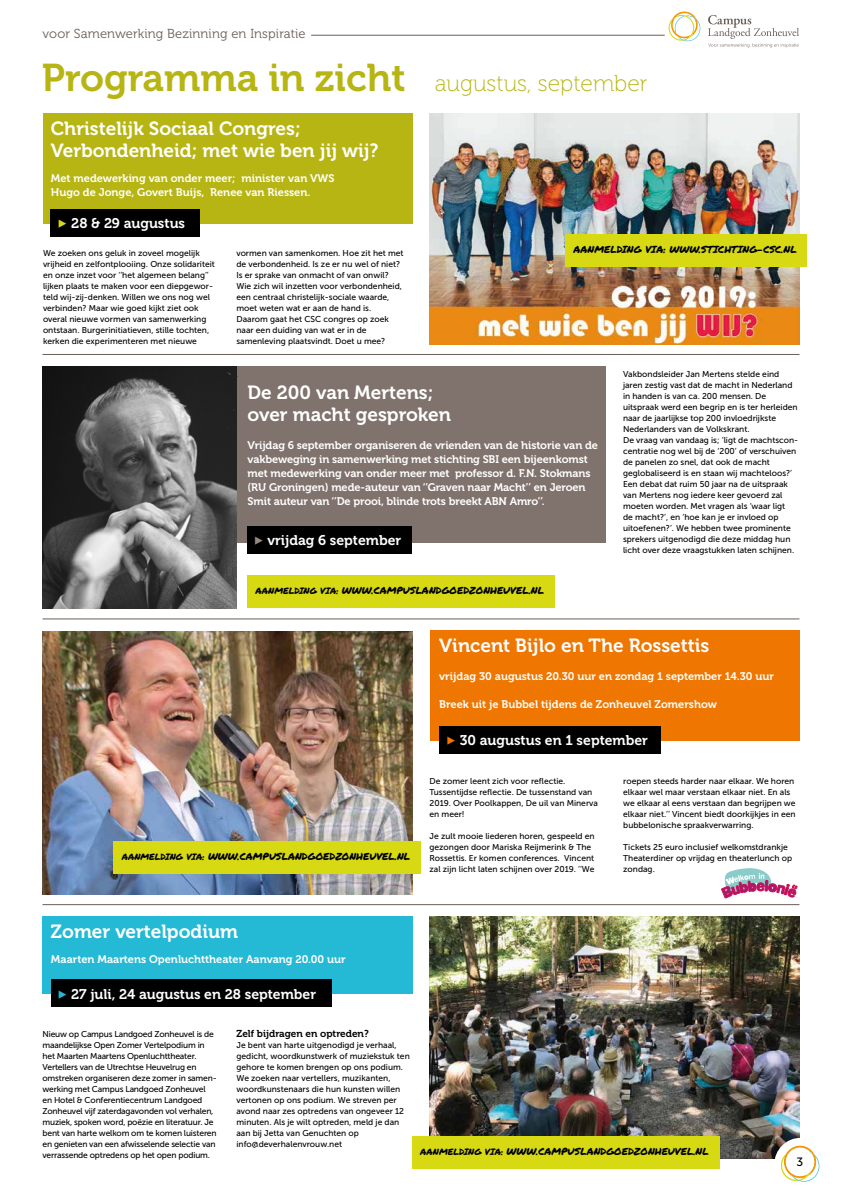
<style>
.page{position:relative;width:842px;height:1191px;background:#fff}
.page>*{position:absolute;margin:0;border:0;box-sizing:border-box;transform-origin:0 0}
.t1{font:38.5px "Museo 700";color:#b7b513}
.t2{font:23px "Museo 100";color:#b7b513}
.t3{font:19px/22px "Museo 700";color:#fff}
.t4{font:14px "Museo 700";color:#fff}
.t5{font:13px "Museo 300";letter-spacing:.01em;color:#6c5e57}
.t6{font:12px "Museo Sans 500";color:#000}
.t7{font:11px/14px "Museo 700";letter-spacing:-.01em;color:#fff}
.t8{font:10px "Permanent Marker";color:#000}
.t9{font:10px "Museo 700";color:#000}
.t10{font:8.5px/11px "Museo Sans 500";color:#000}
.t11{font:8.5px/11px "Museo Sans 500";letter-spacing:-.02em;color:#000}
.s1{font-family:"Freight Sans Cnd Pro";color:#d7da12}
.s2{font-family:"Freight Sans Cnd Pro";color:#958883}
.s3{font-size:9px}
.s4{font-family:"Freight Sans Cnd Pro";color:#ee7601}
.s5{font-family:"Freight Sans Cnd Pro";color:#24b9d5}
</style>
<div class="page">
<img style="left:429px;top:916px;width:370px;height:242px">
<div style="left:774px;top:1137px;width:53px;height:54px;background:#fff;border-radius:50%"></div>
<svg style="left:781px;top:1145px;width:38px;height:36px"></svg>
<div style="left:786px;top:1147px;width:28px;height:29px;background:#fff;border-radius:50%"></div>
<hr style="left:311px;top:35px;width:354px;height:1px;background:#6c5e57">
<div style="left:43px;top:113px;width:370px;height:110px;background:#b7b513"></div>
<hr style="left:43px;top:354px;width:756px;height:1px;background:#6c5e57">
<hr style="left:43px;top:618px;width:756px;height:1px;background:#6c5e57">
<hr style="left:43px;top:904px;width:756px;height:1px;background:#6c5e57">
<svg style="left:668px;top:12px;width:32px;height:29px"></svg>
<svg style="left:708px;top:15px;width:91px;height:33px"></svg>
<div style="left:429px;top:630px;width:370px;height:110px;background:#ee7601"></div>
<div style="left:42px;top:916px;width:371px;height:77px;background:#24b9d5"></div>
<div style="left:51px;top:979px;width:280px;height:28px;background:#000"></div>
<div style="left:439px;top:726px;width:222px;height:28px;background:#000"></div>
<div style="left:236px;top:366px;width:370px;height:176px;background:#80726c"></div>
<div style="left:247px;top:526px;width:164px;height:28px;background:#000"></div>
<div style="left:247px;top:575px;width:308px;height:33px;background:#d7da12"></div>
<img style="left:430px;top:113px;width:369px;height:231px">
<img style="left:43px;top:366px;width:193px;height:242px">
<img style="left:42px;top:632px;width:370px;height:262px">
<div style="left:51px;top:209px;width:149px;height:28px;background:#000"></div>
<svg style="left:721px;top:868px;width:76px;height:30px"></svg>
<div style="left:565px;top:234px;width:242px;height:33px;background:#d7da12"></div>
<div style="left:113px;top:840px;width:308px;height:33px;background:#d7da12"></div>
<div style="left:412px;top:1136px;width:308px;height:32px;background:#d7da12"></div>
<h3 class="t5" style="left:43px;top:26px;width:265px">voor Samenwerking Bezinning en Inspiratie</h3>
<h1 class="t1" style="left:42px;top:56px;width:365px">Programma in zicht</h1>
<h3 class="t3" style="left:51px;top:118px;width:329px">Christelijk Sociaal Congres;<br>Verbondenheid; met wie ben jij wij?</h3>
<p class="t7" style="left:51px;top:171px;width:285px">Met medewerking van onder meer; minister van VWS<br>Hugo de Jonge, Govert Buijs, Renee van Riessen.</p>
<h3 class="t4" style="left:57px;top:216px;width:130px"><span class="s1">F</span> 28 &amp; 29 augustus</h3>
<p class="t10" style="left:43px;top:248px;width:173px">We zoeken ons geluk in zoveel mogelijk vrijheid en zelfontplooiing. Onze solidariteit en onze inzet voor ‘’het algemeen belang’’ lijken plaats te maken voor een diepgewor&shy;teld wij-zij-denken. Willen we ons nog wel verbinden? Maar wie goed kijkt ziet ook overal nieuwe vormen van samenwerking ontstaan. Burgerinitiatieven, stille tochten, kerken die experimenteren met nieuwe</p>
<p class="t10" style="left:236px;top:248px;width:169px">vormen van samenkomen. Hoe zit het met de verbondenheid. Is ze er nu wel of niet?<br>Is er sprake van onmacht of van onwil?<br>Wie zich wil inzetten voor verbondenheid, een centraal christelijk-sociale waarde, moet weten wat er aan de hand is.<br>Daarom gaat het CSC congres op zoek naar een duiding van wat er in de samenleving plaatsvindt. Doet u mee?</p>
<h2 class="t2" style="left:435px;top:71px;width:214px">augustus, september</h2>
<p class="t8" style="left:574px;top:242px;width:225px">AANMELDING VIA: WWW.STICHTING-CSC.NL</p>
<p class="t10" style="left:236px;top:369px;width:4px">.</p>
<h3 class="t3" style="left:248px;top:382px;width:205px">De 200 van Mertens; over macht gesproken</h3>
<p class="t7" style="left:248px;top:438px;width:352px">Vrijdag 6 september organiseren de vrienden van de historie van de vakbeweging in samenwerking met stichting SBI een bijeenkomst met medewerking van onder meer met professor d. F.N. Stokmans (RU Groningen) mede-auteur van ‘’Graven naar Macht’’ en Jeroen Smit auteur van ‘’De prooi, blinde trots breekt ABN Amro’’.</p>
<h3 class="t4" style="left:253px;top:532px;width:149px"><span class="s2">F</span> vrijdag 6 september</h3>
<p class="t8" style="left:256px;top:583px;width:290px"><span class="s3">AANMELDING VIA:</span> WWW.CAMPUSLANDGOEDZONHEUVEL.NL</p>
<p class="t10" style="left:623px;top:369px;width:177px">Vakbondsleider Jan Mertens stelde eind jaren zestig vast dat de macht in Nederland in handen is van ca. 200 mensen. De uitspraak werd een begrip en is ter herleiden naar de jaarlijkse top 200 invloedrijkste Nederlanders van de Volkskrant.<br>De vraag van vandaag is; ‘ligt de machtscon&shy;centratie nog wel bij de ‘200’ of verschuiven de panelen zo snel, dat ook de macht geglobaliseerd is en staan wij machteloos?’ Een debat dat ruim 50 jaar na de uitspraak van Mertens nog iedere keer gevoerd zal moeten worden. Met vragen als ‘waar ligt<br>de macht?’, en ‘hoe kan je er invloed op uitoefenen?’. We hebben twee prominente sprekers uitgenodigd die deze middag hun licht over deze vraagstukken laten schijnen.</p>
<h3 class="t3" style="left:439px;top:635px;width:272px">Vincent Bijlo en The Rossettis</h3>
<p class="t7" style="left:439px;top:669px;width:336px">vrijdag 30 augustus 20.30 uur en zondag 1 september 14.30 uur</p>
<p class="t7" style="left:439px;top:697px;width:279px">Breek uit je Bubbel tijdens de Zonheuvel Zomershow</p>
<h3 class="t4" style="left:445px;top:732px;width:204px"><span class="s4">F</span> 30 augustus en 1 september</h3>
<p class="t8" style="left:122px;top:849px;width:290px"><span class="s3">AANMELDING VIA:</span> WWW.CAMPUSLANDGOEDZONHEUVEL.NL</p>
<p class="t10" style="left:429px;top:776px;width:170px">De zomer leent zich voor reflectie.<br>Tussentijdse reflectie. De tussenstand van<br>2019. Over Poolkappen, De uil van Minerva en meer!</p>
<p class="t10" style="left:429px;top:831px;width:167px">Je zult mooie liederen horen, gespeeld en gezongen door Mariska Reijmerink &amp; The Rossettis. Er komen conferences. Vincent zal zijn licht laten schijnen over 2019. ‘’We</p>
<p class="t10" style="left:623px;top:776px;width:174px">roepen steeds harder naar elkaar. We horen elkaar wel maar verstaan elkaar niet. En als we elkaar al eens verstaan dan begrijpen we elkaar niet.’’ Vincent biedt doorkijkjes in een bubbelonische spraakverwarring.</p>
<p class="t10" style="left:623px;top:842px;width:170px">Tickets 25 euro inclusief welkomstdrankje<br>Theaterdiner op vrijdag en theaterlunch op zondag.</p>
<h3 class="t3" style="left:51px;top:921px;width:189px">Zomer vertelpodium</h3>
<p class="t7" style="left:51px;top:952px;width:296px">Maarten Maartens Openluchttheater Aanvang 20.00 uur</p>
<h3 class="t4" style="left:57px;top:986px;width:261px"><span class="s5">F</span> 27 juli, 24 augustus en 28 september</h3>
<p class="t11" style="left:43px;top:1029px;width:176px">Nieuw op Campus Landgoed Zonheuvel is de maandelijkse Open Zomer Vertelpodium in het Maarten Maartens Openluchttheater.<br>Vertellers van de Utrechtse Heuvelrug en omstreken organiseren deze zomer in samen&shy;werking met Campus Landgoed Zonheuvel en Hotel &amp; Conferentiecentrum Landgoed Zonheuvel vijf zaterdagavonden vol verhalen, muziek, spoken word, poëzie en literatuur. Je bent van harte welkom om te komen luisteren en genieten van een afwisselende selectie van verrassende optredens op het open podium.</p>
<p class="t9" style="left:236px;top:1028px;width:134px">Zelf bijdragen en optreden?</p>
<p class="t10" style="left:236px;top:1040px;width:175px">Je bent van harte uitgenodigd je verhaal, gedicht, woordkunstwerk of muziekstuk ten gehore te komen brengen op ons podium.<br>We zoeken naar vertellers, muzikanten, woordkunstenaars die hun kunsten willen vertonen op ons podium. We streven per avond naar zes optredens van ongeveer 12 minuten. Als je wilt optreden, meld je dan aan bij Jetta van Genuchten op info@deverhalenvrouw.net</p>
<p class="t8" style="left:420px;top:1144px;width:290px"><span class="s3">AANMELDING VIA:</span> WWW.CAMPUSLANDGOEDZONHEUVEL.NL</p>
<h3 class="t6" style="left:796px;top:1155px;width:8px">3</h3>
</div>
